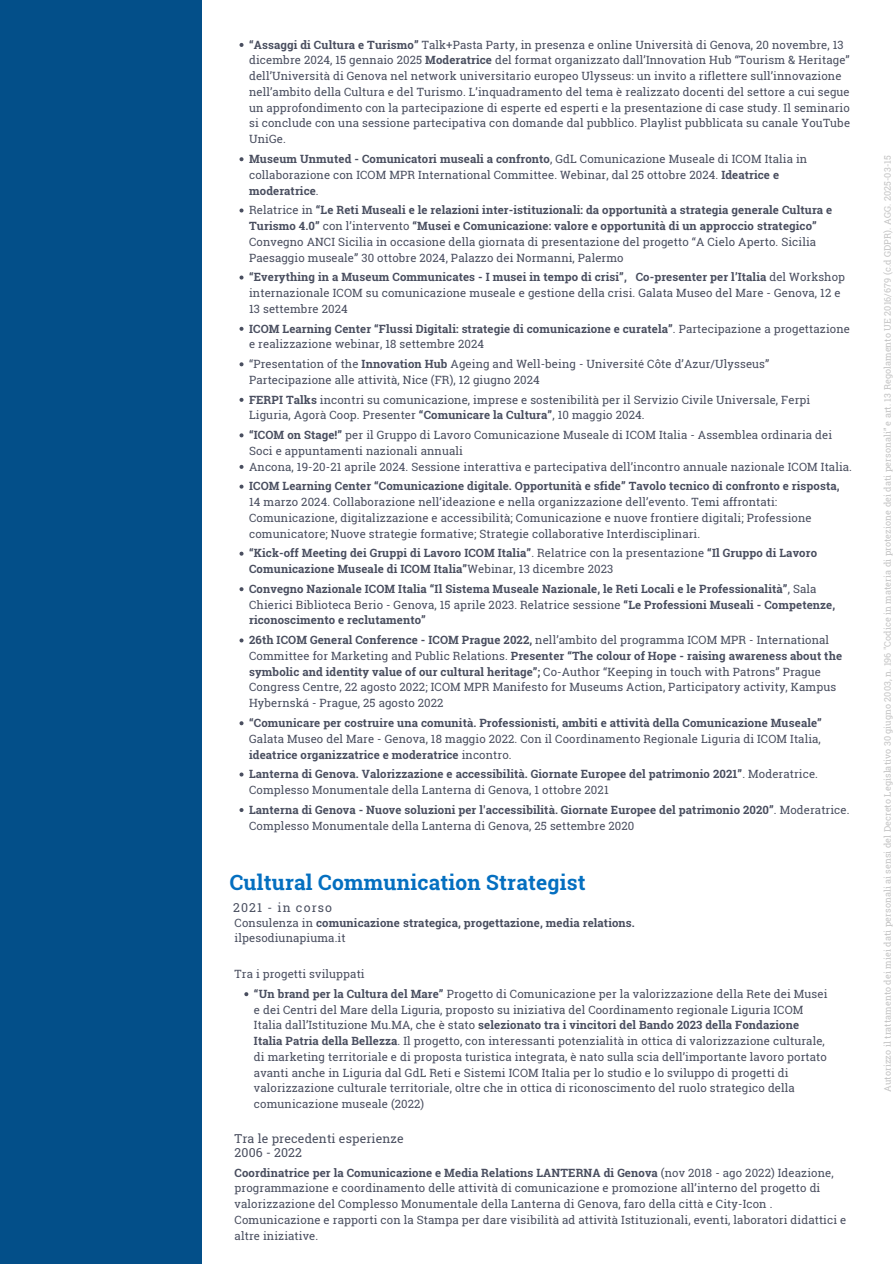
<style>
.page{position:relative;width:894px;height:1264px;background:#fff}
.page>*{position:absolute;margin:0;border:0;box-sizing:border-box;transform-origin:0 0}
.t1{font:700 21px "Roboto Slab";letter-spacing:.01em;color:#046fc0}
.t2{font:12.3px "Roboto Slab";letter-spacing:.01em;color:#494e5f}
.t3{font:12.3px "Roboto Slab";letter-spacing:.09em;color:#494e5f}
.t4{font:11.4px/15.8px "Roboto Slab";letter-spacing:.01em;color:#494e5f}
.t5{font:700 11.4px/15.8px "Roboto Slab";letter-spacing:.01em;color:#494e5f}
.t6{font:9px "Roboto Slab";letter-spacing:.01em;color:#c3c3c3}
.s1{font-weight:700}
.s2{font-weight:400}
</style>
<div class="page">
<div style="left:0;top:0;width:201px;height:1263px;background:#034f89"></div>
<svg style="left:239px;top:43px;width:4px;height:4px"></svg>
<svg style="left:239px;top:157px;width:4px;height:4px"></svg>
<svg style="left:239px;top:208px;width:4px;height:4px"></svg>
<svg style="left:239px;top:275px;width:4px;height:4px"></svg>
<svg style="left:239px;top:327px;width:4px;height:4px"></svg>
<svg style="left:239px;top:362px;width:4px;height:4px"></svg>
<svg style="left:239px;top:398px;width:4px;height:4px"></svg>
<svg style="left:239px;top:433px;width:4px;height:4px"></svg>
<svg style="left:239px;top:465px;width:4px;height:4px"></svg>
<svg style="left:239px;top:484px;width:4px;height:4px"></svg>
<svg style="left:239px;top:551px;width:4px;height:4px"></svg>
<svg style="left:239px;top:587px;width:4px;height:4px"></svg>
<svg style="left:239px;top:638px;width:4px;height:4px"></svg>
<svg style="left:239px;top:721px;width:4px;height:4px"></svg>
<svg style="left:239px;top:772px;width:4px;height:4px"></svg>
<svg style="left:239px;top:808px;width:4px;height:4px"></svg>
<svg style="left:244px;top:992px;width:4px;height:4px"></svg>
<p class="t4" style="left:249px;top:36px;width:602px"><span class="s1">“Assaggi di Cultura e Turismo”</span> Talk+Pasta Party, in presenza e online Università di Genova, 20 novembre, 13 dicembre 2024, 15 gennaio 2025 <span class="s1">Moderatrice</span> del format organizzato dall’Innovation Hub “Tourism &amp; Heritage” dell’Università di Genova nel network universitario europeo Ulysseus: un invito a riflettere sull’innovazione nell’ambito della Cultura e del Turismo. L’inquadramento del tema è realizzato docenti del settore a cui segue un approfondimento con la partecipazione di esperte ed esperti e la presentazione di case study. Il seminario si conclude con una sessione partecipativa con domande dal pubblico. Playlist pubblicata su canale YouTube UniGe.</p>
<p class="t4" style="left:249px;top:151px;width:559px"><span class="s1">Museum Unmuted - Comunicatori museali a confronto</span>, GdL Comunicazione Museale di ICOM Italia in collaborazione con ICOM MPR International Committee. Webinar, dal 25 ottobre 2024. <span class="s1">Ideatrice e moderatrice</span>.</p>
<p class="t4" style="left:249px;top:202px;width:584px">Relatrice in <span class="s1">“Le Reti Museali e le relazioni inter-istituzionali: da opportunità a strategia generale Cultura e Turismo 4.0”</span> con l’intervento <span class="s1">“Musei e Comunicazione: valore e opportunità di un approccio strategico” </span>Convegno ANCI Sicilia in occasione della giornata di presentazione del progetto “A Cielo Aperto. Sicilia Paesaggio museale” 30 ottobre 2024, Palazzo dei Normanni, Palermo</p>
<p class="t4" style="left:249px;top:269px;width:597px"><span class="s1">“Everything in a Museum Communicates - I musei in tempo di crisi”, Co-presenter per l’Italia</span> del Workshop internazionale ICOM su comunicazione museale e gestione della crisi. Galata Museo del Mare - Genova, 12 e<br>13 settembre 2024</p>
<p class="t5" style="left:249px;top:320px;width:602px">ICOM Learning Center “Flussi Digitali: strategie di comunicazione e curatela”<span class="s2">. Partecipazione a progettazione e realizzazione webinar, 18 settembre 2024</span></p>
<p class="t4" style="left:249px;top:356px;width:521px">“Presentation of the <span class="s1">Innovation Hub</span> Ageing and Well-being - Université Côte d’Azur/Ulysseus”<br>Partecipazione alle attività, Nice (FR), 12 giugno 2024</p>
<p class="t4" style="left:249px;top:391px;width:562px"><span class="s1">FERPI Talks</span> incontri su comunicazione, imprese e sostenibilità per il Servizio Civile Universale, Ferpi<br>Liguria, Agorà Coop. Presenter <span class="s1">“Comunicare la Cultura”</span>, 10 maggio 2024.</p>
<p class="t4" style="left:249px;top:427px;width:584px"><span class="s1">“ICOM on Stage!”</span> per il Gruppo di Lavoro Comunicazione Museale di ICOM Italia - Assemblea ordinaria dei<br>Soci e appuntamenti nazionali annuali</p>
<p class="t4" style="left:249px;top:458px;width:604px">Ancona, 19-20-21 aprile 2024. Sessione interattiva e partecipativa dell’incontro annuale nazionale ICOM Italia.</p>
<p class="t4" style="left:249px;top:478px;width:591px"><span class="s1">ICOM Learning Center “Comunicazione digitale. Opportunità e sfide” Tavolo tecnico di confronto e risposta, </span>14 marzo 2024. Collaborazione nell’ideazione e nella organizzazione dell’evento. Temi affrontati:<br>Comunicazione, digitalizzazione e accessibilità; Comunicazione e nuove frontiere digitali; Professione comunicatore; Nuove strategie formative; Strategie collaborative Interdisciplinari.</p>
<p class="t5" style="left:249px;top:545px;width:569px">“Kick-off Meeting dei Gruppi di Lavoro ICOM Italia”<span class="s2">. Relatrice con la presentazione</span> “Il Gruppo di Lavoro<br>Comunicazione Museale di ICOM Italia”<span class="s2">Webinar, 13 dicembre 2023</span></p>
<p class="t5" style="left:249px;top:580px;width:587px">Convegno Nazionale ICOM Italia “Il Sistema Museale Nazionale, le Reti Locali e le Professionalità”<span class="s2">, Sala<br>Chierici Biblioteca Berio - Genova, 15 aprile 2023. Relatrice sessione</span> “Le Professioni Museali - Competenze, riconoscimento e reclutamento”</p>
<p class="t4" style="left:249px;top:632px;width:594px"><span class="s1">26th ICOM General Conference - ICOM Prague 2022,</span> nell’ambito del programma ICOM MPR - International Committee for Marketing and Public Relations. <span class="s1">Presenter “The colour of Hope - raising awareness about the symbolic and identity value of our cultural heritage”;</span> Co-Author “Keeping in touch with Patrons” Prague Congress Centre, 22 agosto 2022; ICOM MPR Manifesto for Museums Action, Participatory activity, Kampus Hybernská - Prague, 25 agosto 2022</p>
<p class="t5" style="left:249px;top:714px;width:574px;text-align:justify">“Comunicare per costruire una comunità . Professionisti, ambiti e attività della Comunicazione Museale” <span class="s2">Galata Museo del Mare - Genova, 18 maggio 2022. Con il Coordinamento Regionale Liguria di ICOM Italia, </span>ideatrice organizzatrice e moderatrice <span class="s2">incontro.</span></p>
<p class="t5" style="left:249px;top:766px;width:570px">Lanterna di Genova. Valorizzazione e accessibilità. Giornate Europee del patrimonio 2021”<span class="s2">. Moderatrice.<br>Complesso Monumentale della Lanterna di Genova, 1 ottobre 2021</span></p>
<p class="t5" style="left:249px;top:801px;width:601px">Lanterna di Genova - Nuove soluzioni per l'accessibilità. Giornate Europee del patrimonio 2020”<span class="s2">. Moderatrice.<br>Complesso Monumentale della Lanterna di Genova, 25 settembre 2020</span></p>
<h1 class="t1" style="left:230px;top:868px;width:357px">Cultural Communication Strategist</h1>
<h2 class="t5" style="left:234px;top:914px;width:401px;line-height:15.1px"><span class="s2">Consulenza in</span> comunicazione strategica, progettazione, media relations. <span class="s2">ilpesodiunapiuma.it</span></h2>
<h2 class="t3" style="left:233px;top:899px;width:100px">2021 - in corso</h2>
<h2 class="t4" style="left:234px;top:965px;width:132px">Tra i progetti sviluppati</h2>
<p class="t4" style="left:254px;top:985px;width:575px"><span class="s1">“Un brand per la Cultura del Mare”</span> Progetto di Comunicazione per la valorizzazione della Rete dei Musei e dei Centri del Mare della Liguria, proposto su iniziativa del Coordinamento regionale Liguria ICOM Italia dall’Istituzione Mu.MA, che è stato <span class="s1">selezionato tra i vincitori del Bando 2023 della Fondazione Italia Patria della Bellezza</span>. Il progetto, con interessanti potenzialità in ottica di valorizzazione culturale, di marketing territoriale e di proposta turistica integrata, è nato sulla scia dell’importante lavoro portato avanti anche in Liguria dal GdL Reti e Sistemi ICOM Italia per lo studio e lo sviluppo di progetti di valorizzazione culturale territoriale, oltre che in ottica di riconoscimento del ruolo strategico della comunicazione museale (2022)</p>
<h2 class="t2" style="left:234px;top:1130px;width:171px">Tra le precedenti esperienze</h2>
<h2 class="t2" style="left:234px;top:1144px;width:69px">2006 - 2022</h2>
<h2 class="t4" style="left:234px;top:1164px;width:613px"><span class="s1">Coordinatrice per la Comunicazione e Media Relations LANTERNA di Genova</span> (nov 2018 - ago 2022) Ideazione, programmazione e coordinamento delle attività di comunicazione e promozione all’interno del progetto di valorizzazione del Complesso Monumentale della Lanterna di Genova, faro della città e City-Icon .<br>Comunicazione e rapporti con la Stampa per dare visibilità ad attività Istituzionali, eventi, laboratori didattici e altre iniziative.</h2>
<p class="t6" style="left:881px;top:1091px;width:938px;rotate:-90deg">Autorizzo il trattamento dei miei dati personali ai sensi del Decreto Legislativo 30 giugno 2003, n. 196 "Codice in materia di protezione dei dati personali” e art. 13 Regolamento UE 2016/679 (c.d GDPR). AGG. 2025-03-15</p>
</div>
